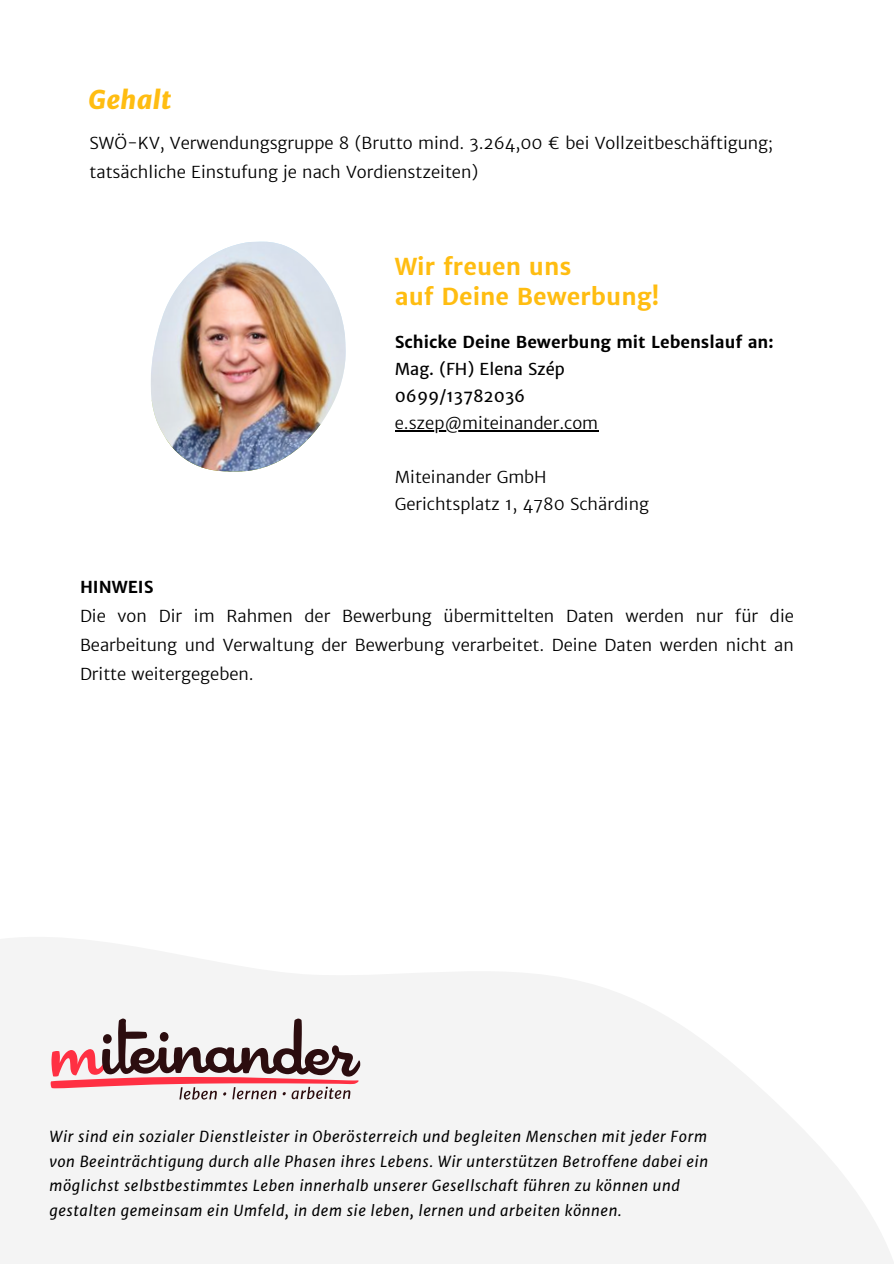
<style>
.page{position:relative;width:894px;height:1264px;background:#fff}
.page>*{position:absolute;margin:0;border:0;box-sizing:border-box;transform-origin:0 0}
.t1{font:italic 800 25.5px "Merriweather Sans";color:#ffbd11}
.t2{font:700 23.4px/30.5px "Merriweather Sans";color:#ffbd11}
.t3{font:300 16.5px/29.2px "Merriweather Sans";color:#000}
.t4{font:700 16.5px "Merriweather Sans";color:#000}
.t5{font:16.5px "Merriweather Sans";color:#000}
.t6{font:italic 15px/24.8px "Merriweather Sans";letter-spacing:.035em;color:#000}
</style>
<div class="page">
<hr style="left:394px;top:430px;width:204px;height:1px;background:#000">
<img style="left:151px;top:241px;width:195px;height:231px">
<svg style="left:0;top:937px;width:893px;height:326px;fill:#f4f4f4"></svg>
<svg style="left:51px;top:1018px;width:309px;height:81px"></svg>
<p class="t1" style="left:89px;top:84px;width:84px">Gehalt</p>
<h1 class="t3" style="left:90px;top:129px;width:684px">SWÖ-KV, Verwendungsgruppe 8 (Brutto mind. 3.264,00 € bei Vollzeitbeschäftigung; tatsächliche Einstufung je nach Vordienstzeiten)</h1>
<h1 class="t2" style="left:394px;top:251px;width:266px">Wir freuen uns<br>auf Deine Bewerbung!</h1>
<p class="t4" style="left:394px;top:331px;width:380px">Schicke Deine Bewerbung mit Lebenslauf an:</p>
<p class="t5" style="left:394px;top:358px;width:171px">Mag. (FH) Elena Szép</p>
<p class="t5" style="left:394px;top:386px;width:132px">0699/13782036</p>
<p class="t3" style="left:394px;top:408px;width:205px">e.szep@miteinander.com</p>
<p class="t3" style="left:394px;top:462px;width:153px">Miteinander GmbH</p>
<p class="t3" style="left:394px;top:489px;width:255px">Gerichtsplatz 1, 4780 Schärding</p>
<p class="t4" style="left:80px;top:576px;width:75px">HINWEIS</p>
<p class="t3" style="left:80px;top:601px;width:715px;text-align:justify">Die von Dir im Rahmen der Bewerbung übermittelten Daten werden nur für die Bearbeitung und Verwaltung der Bewerbung verarbeitet. Deine Daten werden nicht an Dritte weitergegeben.</p>
<p class="t6" style="left:49px;top:1124px;width:660px">Wir sind ein sozialer Dienstleister in Oberösterreich und begleiten Menschen mit jeder Form von Beeinträchtigung durch alle Phasen ihres Lebens. Wir unterstützen Betroffene dabei ein möglichst selbstbestimmtes Leben innerhalb unserer Gesellschaft führen zu können und gestalten gemeinsam ein Umfeld, in dem sie leben, lernen und arbeiten können.</p>
</div>
